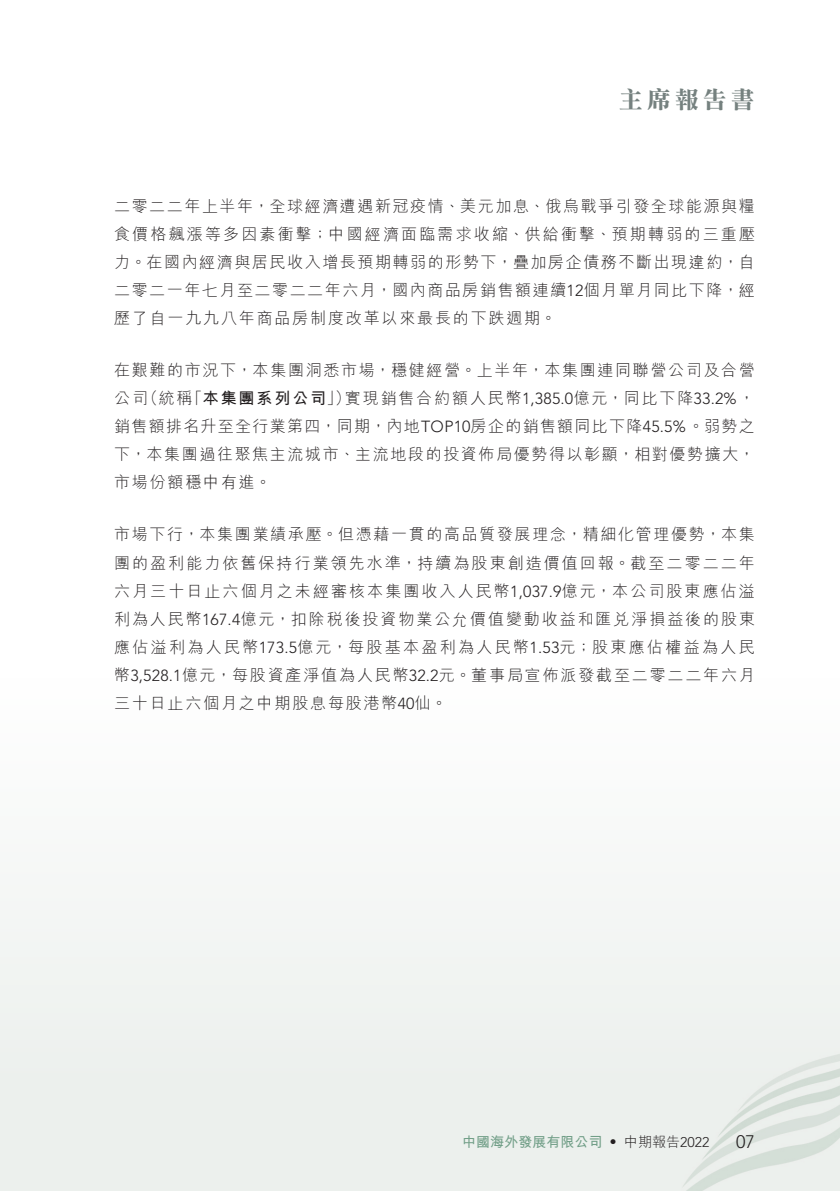
<style>
.page{position:relative;width:840px;height:1191px;background:#fff}
.page>*{position:absolute;margin:0;border:0;box-sizing:border-box;transform-origin:0 0}
.t1{font:24px "DF Li Song HK W7";letter-spacing:.165em;color:#75817f}
.t2{font:300 18px "Avenir LT Std";color:#231f20}
.t3{font:300 16px/28px "M Hei HK";letter-spacing:.115em;color:#231f20;text-align:justify}
.t4{font:700 14px "M Hei HK";color:#729f88}
.s1{font-family:"Avenir LT Std"}
.s2{font-weight:700}
.s3{font-weight:300;color:#231f20}
.s4{font-family:"Avenir LT Std";font-weight:300;color:#231f20}
</style>
<div class="page">
<h1 class="t1" style="left:618px;top:87px;width:138px">主席報告書</h1>
<p class="t3" style="left:114px;top:192px;width:642px">二零二二年上半年，全球經濟遭遇新冠疫情、美元加息、俄烏戰爭引發全球能源與糧食價格飆漲等多因素衝擊；中國經濟面臨需求收縮、供給衝擊、預期轉弱的三重壓力。在國內經濟與居民收入增長預期轉弱的形勢下，疊加房企債務不斷出現違約，自二零二一年七月至二零二二年六月，國內商品房銷售額連續<span class="s1">12</span>個月單月同比下降，經歷了自一九九八年商品房制度改革以來最長的下跌週期。</p>
<p class="t3" style="left:114px;top:356px;width:642px">在艱難的市況下，本集團洞悉市場，穩健經營。上半年，本集團連同聯營公司及合營公司（統稱「<span class="s2">本集團系列公司</span>」）實現銷售合約額人民幣<span class="s1">1,385.0</span>億元，同比下降<span class="s1">33.2%</span>，銷售額排名升至全行業第四，同期，內地<span class="s1">TOP10</span>房企的銷售額同比下降<span class="s1">45.5%</span>。弱勢之下，本集團過往聚焦主流城市、主流地段的投資佈局優勢得以彰顯，相對優勢擴大，市場份額穩中有進。</p>
<p class="t3" style="left:114px;top:520px;width:642px">市場下行，本集團業績承壓。但憑藉一貫的高品質發展理念，精細化管理優勢，本集團的盈利能力依舊保持行業領先水準，持續為股東創造價值回報。截至二零二二年六月三十日止六個月之未經審核本集團收入人民幣<span class="s1">1,037.9</span>億元，本公司股東應佔溢利為人民幣<span class="s1">167.4</span>億元，扣除稅後投資物業公允價值變動收益和匯兌淨損益後的股東應佔溢利為人民幣<span class="s1">173.5</span>億元，每股基本盈利為人民幣<span class="s1">1.53</span>元；股東應佔權益為人民幣<span class="s1">3,528.1</span>億元，每股資產淨值為人民幣<span class="s1">32.2</span>元。董事局宣佈派發截至二零二二年六月三十日止六個月之中期股息每股港幣<span class="s1">40</span>仙。</p>
<p class="t4" style="left:462px;top:1131px;width:248px">中國海外發展有限公司 <span class="s3">• 中期報告</span><span class="s4">2022</span></p>
<p class="t2" style="left:735px;top:1130px;width:20px">07</p>
</div>
